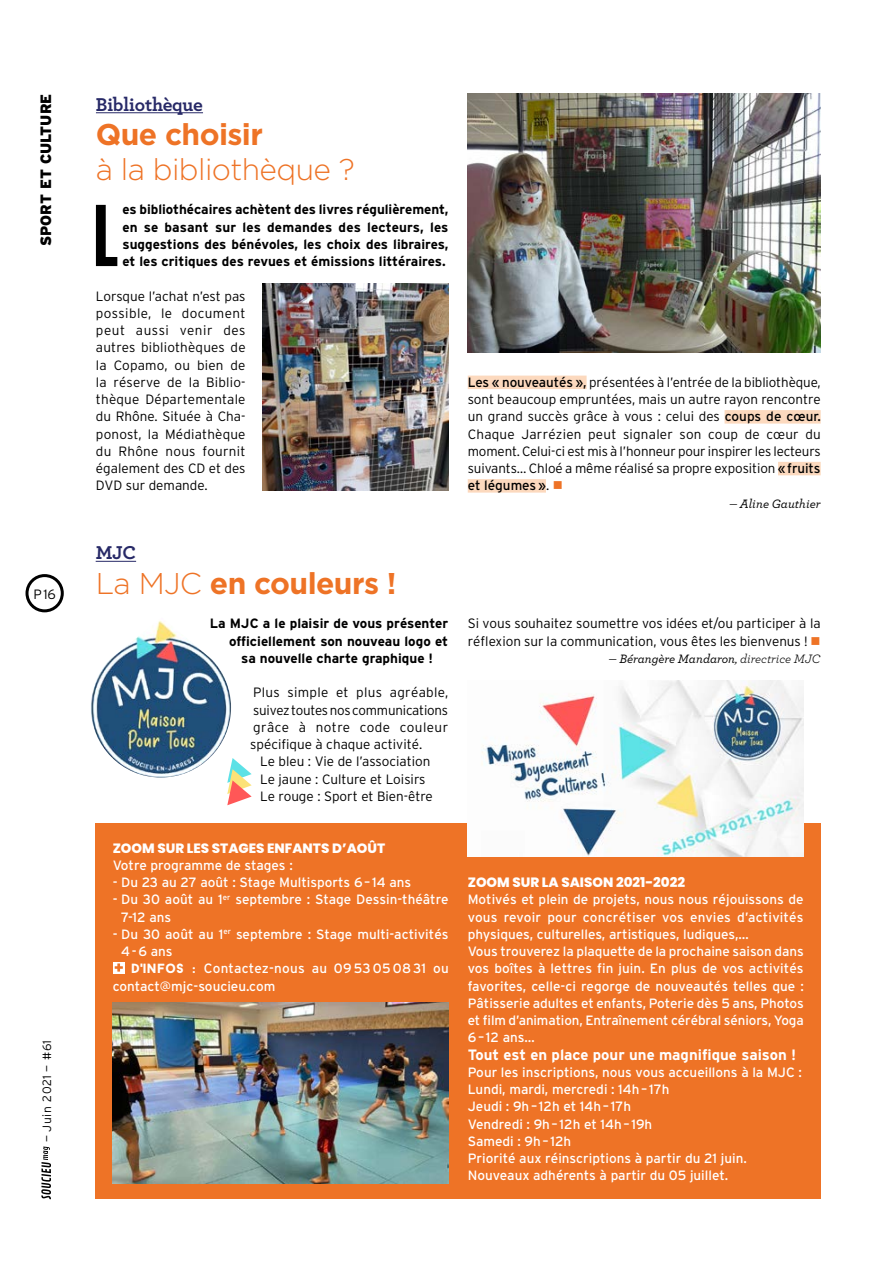
<style>
.page{position:relative;width:893px;height:1263px;background:#fff}
.page>*{position:absolute;margin:0;border:0;box-sizing:border-box;transform-origin:0 0}
.t1{font:700 87.45px "Interstate Compressed";color:#000}
.t2{font:700 30px "Gotham";letter-spacing:-.02em;color:#ee7326}
.t3{font:300 30px "Gotham";letter-spacing:-.02em;color:#ee7326}
.t4{font:700 19.5px "Archer";letter-spacing:-.01em;color:#272967}
.t5{font:700 15px "Interstate";color:#fff}
.t6{font:900 15px "Interstate";color:#000}
.t7{font:300 13.5px/17.2px "Interstate";color:#000;text-align:justify}
.t8{font:13.5px/17.2px "Interstate";color:#fff}
.t9{font:700 13.5px/17.2px "Interstate";color:#000;text-align:justify}
.t10{font:800 13.5px "Poppins";color:#fff}
.t11{font:italic 500 12.75px "Archer";color:#000}
.t12{font:300 12px "Interstate";letter-spacing:.06em;color:#000}
.s1{font-weight:300}
.s2{font-family:"Baron Neue";font-weight:900}
.s3{font-weight:400}
.s4{color:#ee7326}
</style>
<div class="page">
<div style="left:468px;top:376px;width:119px;height:13px;background:#fcd9be"></div>
<div style="left:725px;top:410px;width:96px;height:14px;background:#fcd9be"></div>
<div style="left:778px;top:462px;width:43px;height:13px;background:#fcd9be"></div>
<div style="left:468px;top:479px;width:78px;height:14px;background:#fcd9be"></div>
<hr style="left:96px;top:112px;width:107px;height:1px;background:#272967">
<img style="left:468px;top:94px;width:353px;height:258px">
<img style="left:263px;top:283px;width:186px;height:207px">
<hr style="left:96px;top:561px;width:40px;height:1px;background:#272967">
<div style="left:96px;top:823px;width:725px;height:376px;background:#ee7326"></div>
<svg style="left:113px;top:962px;width:11px;height:11px"></svg>
<svg style="left:115px;top:963px;width:8px;height:8px"></svg>
<img style="left:113px;top:1002px;width:336px;height:181px">
<img style="left:468px;top:680px;width:336px;height:176px">
<svg style="left:91px;top:620px;width:161px;height:185px"></svg>
<svg style="left:41px;top:1146px;width:10px;height:53px"></svg>
<div style="left:26px;top:574px;width:38px;height:38px;border:3px solid #000;border-radius:50%"></div>
<p class="t6" style="left:37px;top:246px;width:154px;rotate:-90deg">SPORT ET CULTURE</p>
<p class="t7" style="left:33px;top:585px;width:24px">P16</p>
<p class="t12" style="left:40px;top:1142px;width:103px;rotate:-90deg">— Juin 2021 — #61</p>
<h3 class="t4" style="left:96px;top:89px;width:109px">Bibliothèque</h3>
<h2 class="t2" style="left:96px;top:117px;width:169px">Que choisir</h2>
<h2 class="t3" style="left:96px;top:153px;width:260px">à la bibliothèque ?</h2>
<h1 class="t1" style="left:92px;top:187px;width:28px">L</h1>
<p class="t9" style="left:122px;top:201px;width:328px">es bibliothécaires achètent des livres régulièrement, en se basant sur les demandes des lecteurs, les suggestions des bénévoles, les choix des libraires, et les critiques des revues et émissions littéraires.</p>
<p class="t7" style="left:96px;top:287px;width:151px">Lorsque l’achat n’est pas possible, le document peut aussi venir des autres bibliothèques de la Copamo, ou bien de la réserve de la Biblio&shy;thèque Départementale du Rhône. Située à Cha&shy;ponost, la Médiathèque du Rhône nous fournit également des CD et des DVD sur demande.</p>
<h3 class="t4" style="left:96px;top:537px;width:42px">MJC</h3>
<h2 class="t2" style="left:96px;top:566px;width:302px"><span class="s1">La MJC</span> en couleurs !</h2>
<p class="t9" style="left:210px;top:615px;width:240px">La MJC a le plaisir de vous présenter</p>
<p class="t9" style="left:229px;top:632px;width:221px">officiellement son nouveau logo et</p>
<p class="t9" style="left:241px;top:649px;width:193px">sa nouvelle charte graphique !</p>
<p class="t7" style="left:250px;top:684px;width:200px">Plus simple et plus agréable, suivez toutes nos communications grâce à notre code couleur spécifique à chaque activité.</p>
<p class="t7" style="left:260px;top:753px;width:174px;text-align:left">Le bleu : Vie de l’association<br>Le jaune : Culture et Loisirs<br>Le rouge : Sport et Bien-être</p>
<p class="t10" style="left:113px;top:840px;width:274px">ZOOM SUR LES STAGES ENFANTS D’AOÛT</p>
<p class="t8" style="left:113px;top:856px;width:182px">Votre programme de stages :</p>
<p class="t8" style="left:113px;top:874px;width:300px">- Du 23 au 27 août : Stage Multisports 6– 14 ans</p>
<p class="t8" style="left:121px;top:891px;width:329px;text-indent:-9px">- Du 30 août au 1<sup>er</sup> septembre : Stage Dessin-théâtre<br>7-12 ans</p>
<p class="t8" style="left:121px;top:925px;width:329px;text-indent:-9px">- Du 30 août au 1<sup>er</sup> septembre : Stage multi-activités<br>4-6 ans</p>
<p class="t8" style="left:113px;top:960px;width:338px;text-indent:18px"><span class="s2">D'INFOS :</span> Contactez-nous au 09 53050831 ou contact@mjc-soucieu.com</p>
<p class="t7" style="left:468px;top:373px;width:355px"><span class="s3">Les « nouveautés »,</span> présentées à l’entrée de la bibliothèque, sont beaucoup empruntées, mais un autre rayon rencontre un grand succès grâce à vous : celui des <span class="s3">coups de cœur.<br></span>Chaque Jarrézien peut signaler son coup de cœur du moment. Celui-ci est mis à l’honneur pour inspirer les lecteurs suivants… Chloé a même réalisé sa propre exposition <span class="s3">«fruits et légumes»</span>. <span class="s4">■</span></p>
<p class="t11" style="left:729px;top:494px;width:93px"><span class="s3">—</span> Aline Gauthier</p>
<p class="t7" style="left:468px;top:615px;width:354px">Si vous souhaitez soumettre vos idées et/ou participer à la réflexion sur la communication, vous êtes les bienvenus ! <span class="s4">■</span></p>
<p class="t11" style="left:609px;top:649px;width:213px"><span class="s3">—</span> Bérangère Mandaron<span class="s3">, directrice MJC</span></p>
<p class="t10" style="left:468px;top:874px;width:219px">ZOOM SUR LA SAISON 2021-2022</p>
<p class="t8" style="left:468px;top:891px;width:338px">Motivés et plein de projets, nous nous réjouissons de vous revoir pour concrétiser vos envies d’activités physiques, culturelles, artistiques, ludiques,…<br>Vous trouverez la plaquette de la prochaine saison dans vos boîtes à lettres fin juin. En plus de vos activités favorites, celle-ci regorge de nouveautés telles que :<br>Pâtisserie adultes et enfants, Poterie dès 5 ans, Photos et film d’animation, Entraînement cérébral séniors, Yoga 6– 12 ans…</p>
<p class="t5" style="left:468px;top:1046px;width:330px">Tout est en place pour une magnifique saison !</p>
<p class="t8" style="left:468px;top:1063px;width:336px">Pour les inscriptions, nous vous accueillons à la MJC :<br>Lundi, mardi, mercredi : 14h– 17h<br>Jeudi : 9h– 12h et 14h– 17h<br>Vendredi : 9h– 12h et 14h– 19h<br>Samedi : 9h– 12h<br>Priorité aux réinscriptions à partir du 21 juin.<br>Nouveaux adhérents à partir du 05 juillet.</p>
</div>
